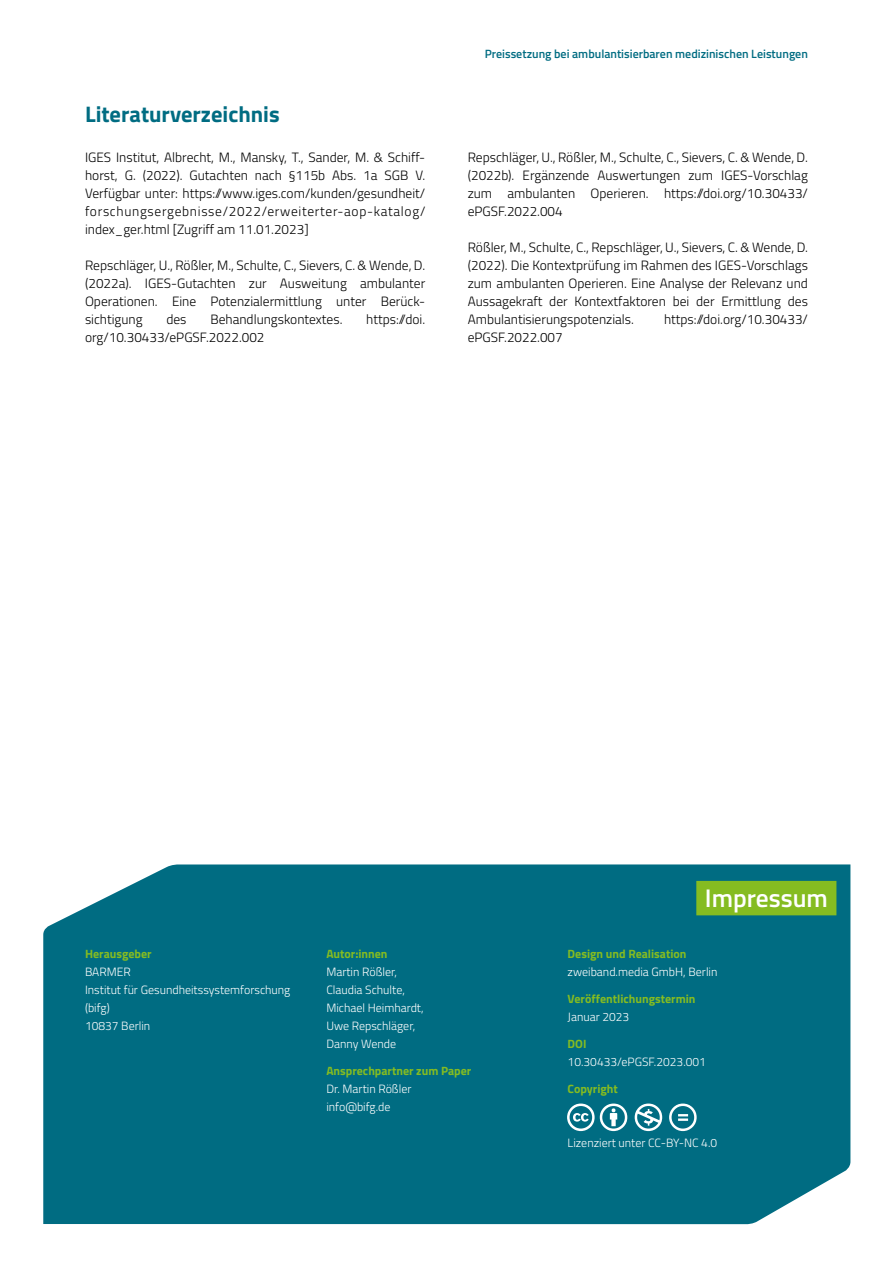
<style>
.page{position:relative;width:893px;height:1263px;background:#fff}
.page>*{position:absolute;margin:0;border:0;box-sizing:border-box;transform-origin:0 0}
.I-Impressum_I-01-H1-Impressum{font:600 25.5px "Titillium";color:#fff}
.B-Inhalt_B-01_1-H1_oN{font:700 22.5px "Titillium";color:#006c82}
.B-Inhalt_B-04-P-Lit{font:300 13.5px/18px "Titillium";color:#000;text-align:justify}
.I-Impressum_I-03-P-Impressum{font:300 12px/18px "Titillium";color:#fff}
.I-Impressum_I-02-H-Impressum{font:700 12px "Titillium";color:#85bc21}
.t1{font:600 12px "Titillium";color:#006c82}
</style>
<div class="page">
<div style="left:43px;top:864px;width:807px;height:360px;background:#006c82"></div>
<div style="left:696px;top:881px;width:140px;height:34px;background:#85bc21"></div>
<svg style="left:567px;top:1103px;width:60px;height:28px"></svg>
<svg style="left:635px;top:1103px;width:27px;height:28px"></svg>
<svg style="left:669px;top:1103px;width:28px;height:28px"></svg>
<h1 class="B-Inhalt_B-01_1-H1_oN" style="left:85px;top:96px;width:196px">Literaturverzeichnis</h1>
<p class="B-Inhalt_B-04-P-Lit" style="left:85px;top:148px;width:342px">IGES Institut, Albrecht, M., Mansky, T., Sander, M. &amp; Schiff&shy;horst, G. (2022). Gutachten nach §115b Abs. 1a SGB V.<br>Verfügbar unter: https://www.iges.com/kunden/gesundheit/ forschungsergebnisse/2022/erweiterter-aop-katalog/ index_ger.html [Zugriff am 11.01.2023]</p>
<p class="B-Inhalt_B-04-P-Lit" style="left:85px;top:256px;width:342px">Repschläger, U., Rößler, M., Schulte, C., Sievers, C. &amp; Wende, D. (2022a). IGES-Gutachten zur Ausweitung ambulanter Operationen. Eine Potenzialermittlung unter Berück&shy;sichtigung</p>
<p class="B-Inhalt_B-04-P-Lit" style="left:166px;top:310px;width:22px">des</p>
<p class="B-Inhalt_B-04-P-Lit" style="left:210px;top:310px;width:134px">Behandlungskontextes.</p>
<p class="B-Inhalt_B-04-P-Lit" style="left:366px;top:310px;width:60px">https://doi.</p>
<p class="B-Inhalt_B-04-P-Lit" style="left:85px;top:328px;width:181px">org/10.30433/ePGSF.2022.002</p>
<p class="t1" style="left:485px;top:45px;width:325px">Preissetzung bei ambulantisierbaren medizinischen Leistungen</p>
<p class="B-Inhalt_B-04-P-Lit" style="left:468px;top:148px;width:342px">Repschläger, U., Rößler, M., Schulte, C., Sievers, C. &amp; Wende, D. (2022b). Ergänzende Auswertungen zum IGES-Vorschlag zum ambulanten Operieren. https://doi.org/10.30433/ ePGSF.2022.004</p>
<p class="B-Inhalt_B-04-P-Lit" style="left:468px;top:238px;width:342px">Rößler, M., Schulte, C., Repschläger, U., Sievers, C. &amp; Wende, D. (2022). Die Kontextprüfung im Rahmen des IGES-Vorschlags zum ambulanten Operieren. Eine Analyse der Relevanz und Aussagekraft der Kontextfaktoren bei der Ermittlung des Ambulantisierungspotenzials.</p>
<p class="B-Inhalt_B-04-P-Lit" style="left:664px;top:310px;width:145px">https://doi.org/10.30433/</p>
<p class="B-Inhalt_B-04-P-Lit" style="left:468px;top:328px;width:96px">ePGSF.2022.007</p>
<h1 class="I-Impressum_I-01-H1-Impressum" style="left:705px;top:879px;width:125px">Impressum</h1>
<h2 class="I-Impressum_I-02-H-Impressum" style="left:85px;top:945px;width:68px">Herausgeber</h2>
<p class="I-Impressum_I-03-P-Impressum" style="left:85px;top:962px;width:207px">BARMER<br>Institut für Gesundheitssystemforschung (bifg)</p>
<p class="I-Impressum_I-03-P-Impressum" style="left:85px;top:1016px;width:67px">10837 Berlin</p>
<h2 class="I-Impressum_I-02-H-Impressum" style="left:326px;top:945px;width:63px">Autor:innen</h2>
<p class="I-Impressum_I-03-P-Impressum" style="left:326px;top:962px;width:99px">Martin Rößler,<br>Claudia Schulte,<br>Michael Heimhardt,<br>Uwe Repschläger,<br>Danny Wende</p>
<h2 class="I-Impressum_I-02-H-Impressum" style="left:326px;top:1062px;width:147px">Ansprechpartner zum Paper</h2>
<p class="I-Impressum_I-03-P-Impressum" style="left:326px;top:1079px;width:87px">Dr. Martin Rößler</p>
<p class="I-Impressum_I-03-P-Impressum" style="left:326px;top:1097px;width:66px">info@bifg.de</p>
<h2 class="I-Impressum_I-02-H-Impressum" style="left:568px;top:945px;width:120px">Design und Realisation</h2>
<p class="I-Impressum_I-03-P-Impressum" style="left:568px;top:962px;width:151px">zweiband.media GmbH, Berlin</p>
<h2 class="I-Impressum_I-02-H-Impressum" style="left:568px;top:990px;width:129px">Veröffentlichungstermin</h2>
<p class="I-Impressum_I-03-P-Impressum" style="left:568px;top:1007px;width:63px">Januar 2023</p>
<h2 class="I-Impressum_I-02-H-Impressum" style="left:568px;top:1035px;width:20px">DOI</h2>
<p class="I-Impressum_I-03-P-Impressum" style="left:568px;top:1052px;width:140px">10.30433/ePGSF.2023.001</p>
<h2 class="I-Impressum_I-02-H-Impressum" style="left:568px;top:1080px;width:52px">Copyright</h2>
<p class="I-Impressum_I-03-P-Impressum" style="left:568px;top:1133px;width:151px">Lizenziert unter CC-BY-NC 4.0</p>
</div>
